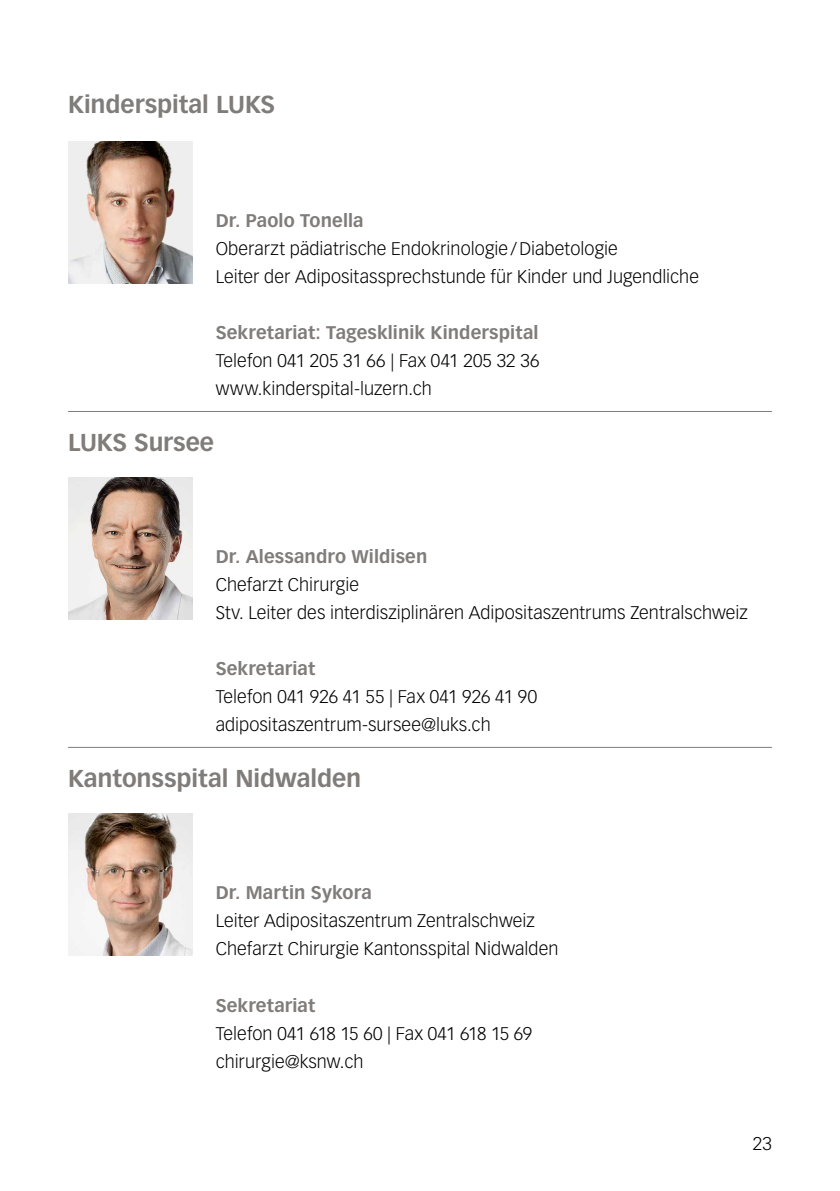
<style>
.page{position:relative;width:840px;height:1191px;background:#fff}
.page>*{position:absolute;margin:0;border:0;box-sizing:border-box;transform-origin:0 0}
.t1{font:700 24px "Vectora LT Std";letter-spacing:-.005em;color:#7f7c7a}
.t2{font:300 18px/28px "Vectora LT Std";letter-spacing:.005em;color:#000}
.t3{font:700 18px "Vectora LT Std";letter-spacing:.005em;color:#7f7c7a}
</style>
<div class="page">
<img style="left:68px;top:814px;width:125px;height:141px">
<img style="left:68px;top:141px;width:125px;height:142px">
<hr style="left:68px;top:747px;width:703px;height:1px;background:#7f7c7a">
<hr style="left:68px;top:411px;width:703px;height:1px;background:#7f7c7a">
<img style="left:68px;top:477px;width:125px;height:142px">
<h1 class="t1" style="left:68px;top:90px;width:208px">Kinderspital LUKS</h1>
<p class="t3" style="left:215px;top:210px;width:149px">Dr. Paolo Tonella</p>
<p class="t2" style="left:215px;top:235px;width:484px">Oberarzt pädiatrische Endokrinologie/Diabetologie<br>Leiter der Adipositassprechstunde für Kinder und Jugendliche</p>
<p class="t3" style="left:215px;top:322px;width:324px">Sekretariat: Tagesklinik Kinderspital</p>
<p class="t2" style="left:215px;top:347px;width:325px">Telefon 041 205 31 66 | Fax 041 205 32 36 www.kinderspital-luzern.ch</p>
<h1 class="t1" style="left:68px;top:428px;width:147px">LUKS Sursee</h1>
<p class="t3" style="left:215px;top:546px;width:213px">Dr. Alessandro Wildisen</p>
<p class="t2" style="left:215px;top:571px;width:533px">Chefarzt Chirurgie<br>Stv. Leiter des interdisziplinären Adipositaszentrums Zentralschweiz</p>
<p class="t3" style="left:215px;top:658px;width:101px">Sekretariat</p>
<p class="t2" style="left:215px;top:683px;width:323px">Telefon 041 926 41 55 | Fax 041 926 41 90 adipositaszentrum-sursee@luks.ch</p>
<h1 class="t1" style="left:68px;top:764px;width:294px">Kantonsspital Nidwalden</h1>
<p class="t3" style="left:215px;top:882px;width:157px">Dr. Martin Sykora</p>
<p class="t2" style="left:215px;top:907px;width:344px">Leiter Adipositaszentrum Zentralschweiz<br>Chefarzt Chirurgie Kantonsspital Nidwalden</p>
<p class="t3" style="left:215px;top:994px;width:101px">Sekretariat</p>
<p class="t2" style="left:215px;top:1019px;width:318px">Telefon 041 618 15 60 | Fax 041 618 15 69 chirurgie@ksnw.ch</p>
<p class="t2" style="left:752px;top:1130px;width:20px">23</p>
</div>
